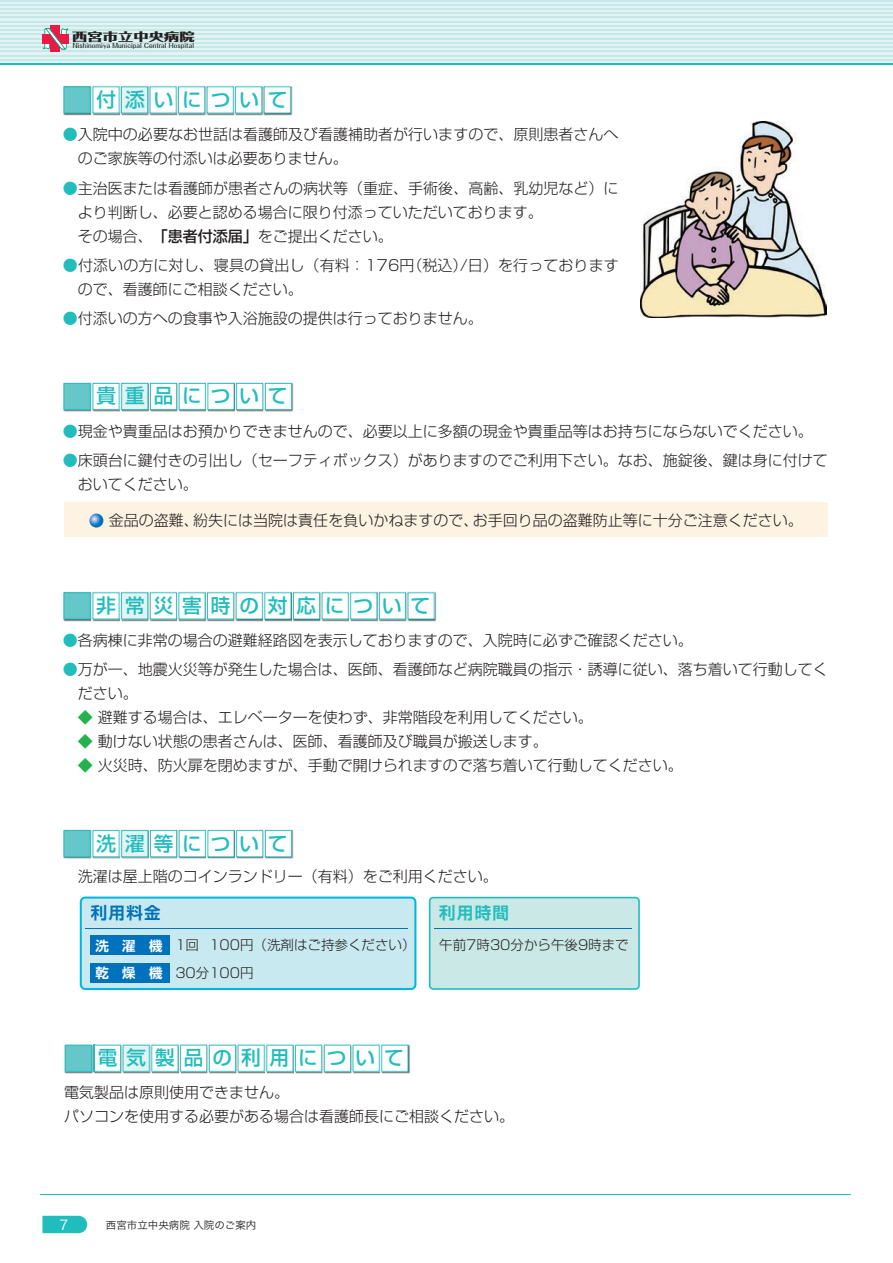
<style>
.page{position:relative;width:893px;height:1263px;background:#fff}
.page>*{position:absolute;margin:0;border:0;box-sizing:border-box;transform-origin:0 0}
.t1{font:500 19.65px "Shin Go Pro";letter-spacing:.455em;color:#21bdbd}
.t2{font:700 16.5px "Shin Go Pro De";color:#0072bc}
.t3{font:700 16.5px "Shin Go Pro De";color:#21bdbd}
.t4{font:300 15px/24px "Shin Go Pro";color:#231f20}
.t5{font:300 13.5px/27.5px "Shin Go Pro";color:#231f20}
.t6{font:13.5px "Hira Kaku Pro W3";color:#fff}
.t7{font:800 11.4px "Folk Pro";letter-spacing:.01em;color:#231f20;scale:1.33 1}
.t8{font:10.5px "Hira Kaku Pro W3";color:#231f20}
.t9{font:500 6.45px "Folk Pro";letter-spacing:.015em;color:#231f20}
.s1{color:#21bdbd}
.s2{font-weight:500}
.s3{color:#23b24b}
.s4{font-family:"Shin Go Pro De";font-weight:700;color:#fff}
</style>
<div class="page">
<svg style="left:0;top:1px;width:893px;height:62px;background:#dbf0f0"></svg>
<hr style="left:0;top:63px;width:893px;height:1px;background:#21bdbd">
<hr style="left:0;top:0;width:893px;height:1px;background:#c6e7e8">
<hr style="left:0;top:4px;width:893px;height:1px;background:#c6e7e8">
<hr style="left:0;top:8px;width:893px;height:2px;background:#c6e7e8">
<hr style="left:0;top:12px;width:893px;height:2px;background:#c6e7e8">
<hr style="left:0;top:17px;width:893px;height:1px;background:#c6e7e8">
<hr style="left:0;top:21px;width:893px;height:1px;background:#c6e7e8">
<hr style="left:0;top:25px;width:893px;height:2px;background:#c6e7e8">
<hr style="left:0;top:29px;width:893px;height:2px;background:#c6e7e8">
<hr style="left:0;top:34px;width:893px;height:1px;background:#c6e7e8">
<hr style="left:0;top:38px;width:893px;height:1px;background:#c6e7e8">
<hr style="left:0;top:42px;width:893px;height:2px;background:#c6e7e8">
<hr style="left:0;top:46px;width:893px;height:2px;background:#c6e7e8">
<hr style="left:0;top:51px;width:893px;height:1px;background:#c6e7e8">
<hr style="left:0;top:55px;width:893px;height:1px;background:#c6e7e8">
<hr style="left:0;top:59px;width:893px;height:2px;background:#c6e7e8">
<svg style="left:42px;top:1216px;width:45px;height:17px"></svg>
<div style="left:51px;top:26px;width:9px;height:26px;background:#ed1845"></div>
<div style="left:42px;top:34px;width:26px;height:9px;background:#ed1845"></div>
<svg style="left:43px;top:28px;width:25px;height:21px"></svg>
<hr style="left:40px;top:1194px;width:810px;height:1px;background:#21bdbd">
<img style="left:93px;top:113px;width:27px;height:3px">
<img style="left:63px;top:86px;width:28px;height:30px">
<img style="left:122px;top:113px;width:55px;height:3px">
<img style="left:179px;top:113px;width:55px;height:3px">
<img style="left:236px;top:85px;width:57px;height:31px">
<svg style="left:64px;top:86px;width:227px;height:27px"></svg>
<img style="left:641px;top:121px;width:185px;height:196px">
<img style="left:63px;top:382px;width:143px;height:30px">
<img style="left:237px;top:382px;width:57px;height:30px">
<svg style="left:64px;top:383px;width:228px;height:27px"></svg>
<div style="left:64px;top:503px;width:764px;height:34px;background:#fef2e3"></div>
<svg style="left:89px;top:514px;width:14px;height:14px"></svg>
<img style="left:93px;top:619px;width:27px;height:3px">
<img style="left:63px;top:592px;width:28px;height:30px">
<img style="left:122px;top:619px;width:55px;height:3px">
<img style="left:208px;top:591px;width:55px;height:31px">
<img style="left:265px;top:619px;width:27px;height:3px">
<img style="left:294px;top:619px;width:55px;height:3px">
<img style="left:351px;top:591px;width:86px;height:31px">
<svg style="left:64px;top:592px;width:371px;height:27px"></svg>
<div style="left:81px;top:897px;width:334px;height:92px;background:#c8e9f0;border-radius:4px"></div>
<div style="left:80px;top:896px;width:336px;height:94px;border:2px solid #00b8de;border-radius:4px"></div>
<div style="left:430px;top:897px;width:209px;height:92px;background:#c9e8e6;border-radius:4px"></div>
<div style="left:429px;top:897px;width:211px;height:93px;border:2px solid #21bdbd;border-radius:4px"></div>
<img style="left:93px;top:829px;width:27px;height:30px">
<img style="left:63px;top:829px;width:28px;height:30px">
<img style="left:122px;top:829px;width:84px;height:30px">
<img style="left:237px;top:829px;width:57px;height:30px">
<svg style="left:64px;top:830px;width:228px;height:27px"></svg>
<hr style="left:86px;top:928px;width:322px;height:1px;background:#0072bc">
<div style="left:90px;top:935px;width:80px;height:20px;background:#0072bc"></div>
<div style="left:90px;top:963px;width:80px;height:20px;background:#0072bc"></div>
<hr style="left:434px;top:928px;width:198px;height:1px;background:#0072bc">
<img style="left:64px;top:1044px;width:86px;height:30px">
<img style="left:152px;top:1044px;width:27px;height:30px">
<img style="left:181px;top:1044px;width:84px;height:30px">
<img style="left:267px;top:1044px;width:27px;height:30px">
<img style="left:296px;top:1044px;width:84px;height:30px">
<img style="left:382px;top:1044px;width:28px;height:30px">
<svg style="left:65px;top:1045px;width:343px;height:27px"></svg>
<p class="t7" style="left:72px;top:26px;width:94px">西宮市立中央病院</p>
<p class="t9" style="left:73px;top:40px;width:123px">Nishinomiya Municipal Central Hospital</p>
<h1 class="t1" style="left:97px;top:83px;width:192px">付添いについて</h1>
<p class="t4" style="left:78px;top:121px;width:542px;text-indent:-15px"><span class="s1">●</span>入院中の必要なお世話は看護師及び看護補助者が行いますので、原則患者さんへのご家族等の付添いは必要ありません。</p>
<p class="t4" style="left:63px;top:174px;width:557px"><span class="s1">●</span>主治医または看護師が患者さんの病状等（重症、手術後、高齢、乳幼児など）に</p>
<p class="t4" style="left:78px;top:198px;width:466px">より判断し、必要と認める場合に限り付添っていただいております。</p>
<p class="t4" style="left:63px;top:222px;width:331px">　その場合、<span class="s2">「患者付添届」</span>をご提出ください。</p>
<p class="t4" style="left:78px;top:251px;width:542px;text-indent:-15px"><span class="s1">●</span>付添いの方に対し、寝具の貸出し（有料：176円（税込）/日）を行っておりますので、看護師にご相談ください。</p>
<p class="t4" style="left:63px;top:305px;width:422px"><span class="s1">●</span>付添いの方への食事や入浴施設の提供は行っておりません。</p>
<h1 class="t1" style="left:97px;top:380px;width:192px">貴重品について</h1>
<p class="t4" style="left:63px;top:417px;width:751px"><span class="s1">●</span>現金や貴重品はお預かりできませんので、必要以上に多額の現金や貴重品等はお持ちにならないでください。</p>
<p class="t4" style="left:78px;top:446px;width:751px;text-indent:-15px"><span class="s1">●</span>床頭台に鍵付きの引出し（セーフティボックス）がありますのでご利用下さい。なお、施錠後、鍵は身に付けておいてください。</p>
<p class="t4" style="left:109px;top:507px;width:696px">金品の盗難、紛失には当院は責任を負いかねますので、お手回り品の盗難防止等に十分ご注意ください。</p>
<h1 class="t1" style="left:97px;top:589px;width:335px">非常災害時の対応について</h1>
<p class="t4" style="left:63px;top:626px;width:631px"><span class="s1">●</span>各病棟に非常の場合の避難経路図を表示しておりますので、入院時に必ずご確認ください。</p>
<p class="t4" style="left:78px;top:656px;width:751px;text-indent:-15px"><span class="s1">●</span>万が一、地震火災等が発生した場合は、医師、看護師など病院職員の指示・誘導に従い、落ち着いて行動してください。</p>
<p class="t4" style="left:78px;top:704px;width:516px"><span class="s3">◆</span> 避難する場合は、エレベーターを使わず、非常階段を利用してください。</p>
<p class="t4" style="left:78px;top:728px;width:471px"><span class="s3">◆</span> 動けない状態の患者さんは、医師、看護師及び職員が搬送します。</p>
<p class="t4" style="left:78px;top:752px;width:606px"><span class="s3">◆</span> 火災時、防火扉を閉めますが、手動で開けられますので落ち着いて行動してください。</p>
<h1 class="t1" style="left:97px;top:827px;width:192px">洗濯等について</h1>
<p class="t4" style="left:63px;top:862px;width:436px">　洗濯は屋上階のコインランドリー（有料）をご利用ください。</p>
<p class="t2" style="left:91px;top:899px;width:71px">利用料金</p>
<p class="t5" style="left:95px;top:930px;width:322px"><span class="s4">洗 濯 機</span> 1回 100円（洗剤はご持参ください）<span class="s4">乾 燥 機</span> 30分100円</p>
<p class="t3" style="left:439px;top:899px;width:71px">利用時間</p>
<p class="t5" style="left:439px;top:930px;width:191px">午前7時30分から午後9時まで</p>
<h1 class="t1" style="left:98px;top:1041px;width:307px">電気製品の利用について</h1>
<p class="t4" style="left:64px;top:1079px;width:451px">電気製品は原則使用できません。<br>パソコンを使用する必要がある場合は看護師長にご相談ください。</p>
<p class="t6" style="left:60px;top:1213px;width:10px">7</p>
<p class="t8" style="left:106px;top:1215px;width:152px">西宮市立中央病院 入院のご案内</p>
</div>
